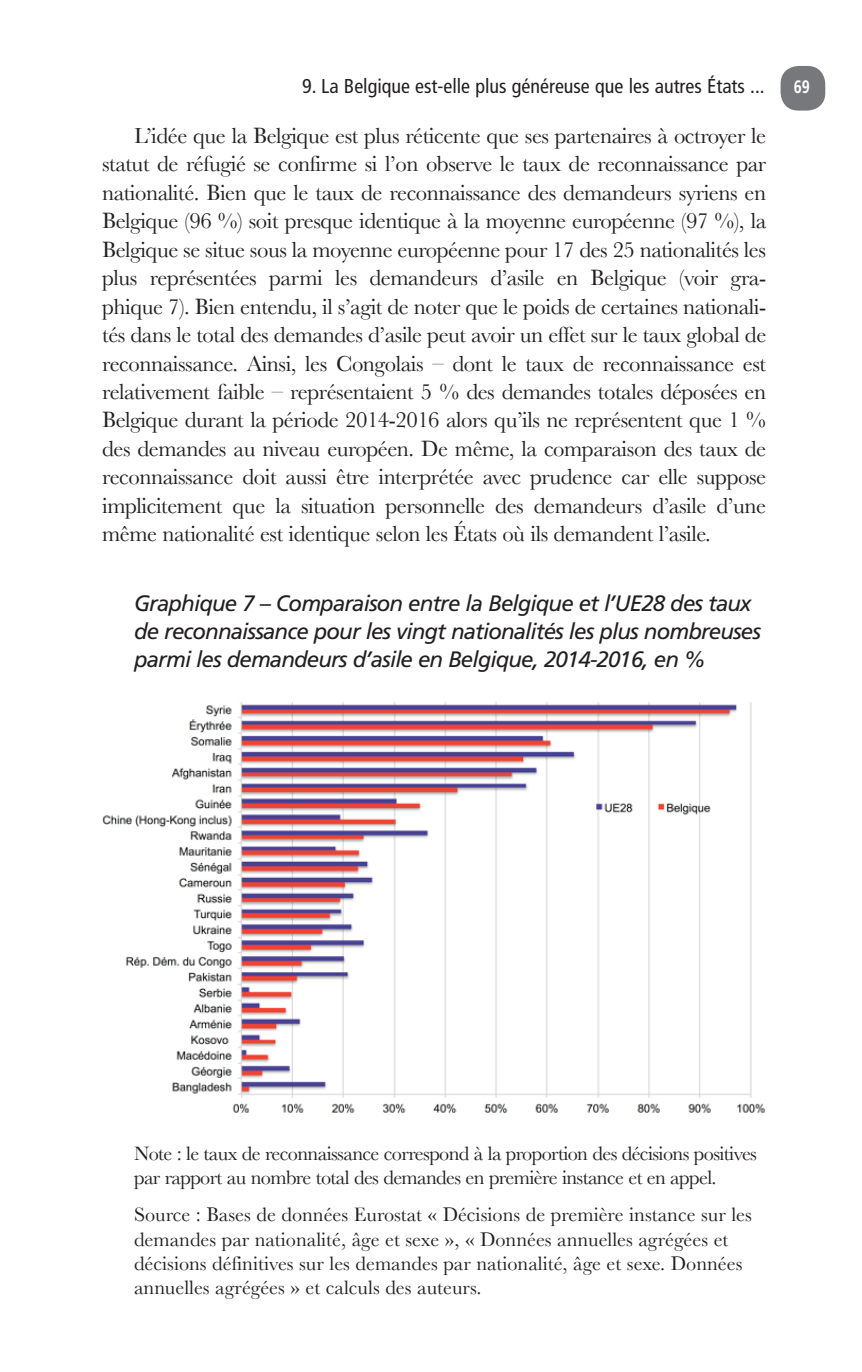
<style>
.page{position:relative;width:862px;height:1372px;background:#fff}
.page>*{position:absolute;margin:0;border:0;box-sizing:border-box;transform-origin:0 0}
.t1{font:22.72px/28.3px "Baskerville";letter-spacing:-.02em;color:#231f20;text-align:justify}
._01_Inter_tableau{font:italic 22.28px/28.1px "Frutiger LT Std";letter-spacing:-.04em;color:#231f20}
._01_vers{font:20.25px/24.3px "Baskerville";color:#231f20}
._01_vers-2{font:20.25px/24.3px "Baskerville";letter-spacing:-.03em;color:#231f20}
.t2{font:condensed 20.03px "Frutiger LT Std";color:#231f20}
.t3{font:700 18px "Frutiger LT Std";color:#fff;scale:.8 1}
</style>
<div class="page">
<div style="left:780px;top:66px;width:44px;height:45px;background:#76787b;border-radius:18px"></div>
<img style="left:102px;top:702px;width:663px;height:411px">
<p class="t2" style="left:302px;top:74px;width:463px">9. La Belgique est-elle plus généreuse que les autres États ...</p>
<p class="t1" style="left:102px;top:121px;width:665px;text-indent:32px">L’idée que la Belgique est plus réticente que ses partenaires à octroyer le statut de réfugié se confirme si l’on observe le taux de reconnaissance par nationalité. Bien que le taux de reconnaissance des demandeurs syriens en Belgique (96 %) soit presque identique à la moyenne européenne (97 %), la Belgique se situe sous la moyenne européenne pour 17 des 25 nationalités les plus représentées parmi les demandeurs d’asile en Belgique (voir gra&shy;phique 7). Bien entendu, il s’agit de noter que le poids de certaines nationali&shy;tés dans le total des demandes d’asile peut avoir un effet sur le taux global de reconnaissance. Ainsi, les Congolais – dont le taux de reconnaissance est relativement faible – représentaient 5 % des demandes totales déposées en Belgique durant la période 2014-2016 alors qu’ils ne représentent que 1 % des demandes au niveau européen. De même, la comparaison des taux de reconnaissance doit aussi être interprétée avec prudence car elle suppose implicitement que la situation personnelle des demandeurs d’asile d’une même nationalité est identique selon les États où ils demandent l’asile.</p>
<p class="_01_Inter_tableau" style="left:134px;top:589px;width:628px">Graphique 7 – Comparaison entre la Belgique et l’UE28 des taux de reconnaissance pour les vingt nationalités les plus nombreuses parmi les demandeurs d’asile en Belgique, 2014-2016, en %</p>
<p class="t3" style="left:793px;top:76px;width:22px">69</p>
<p class="_01_vers-2" style="left:134px;top:1140px;width:624px">Note : le taux de reconnaissance correspond à la proportion des décisions positives par rapport au nombre total des demandes en première instance et en appel.</p>
<p class="_01_vers" style="left:134px;top:1202px;width:619px">Source : Bases de données Eurostat « Décisions de première instance sur les demandes par nationalité, âge et sexe », « Données annuelles agrégées et décisions définitives sur les demandes par nationalité, âge et sexe. Données annuelles agrégées » et calculs des auteurs.</p>
</div>
